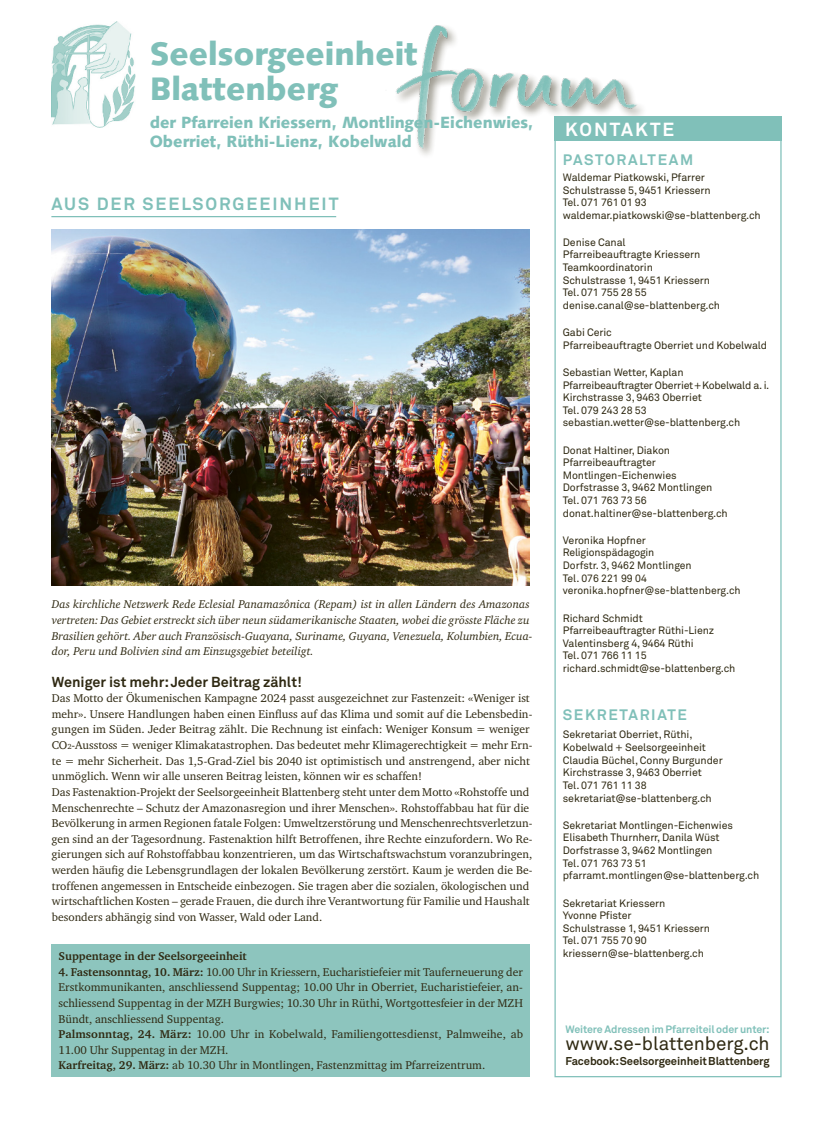
<style>
.page{position:relative;width:833px;height:1134px;background:#fff}
.page>*{position:absolute;margin:0;border:0;box-sizing:border-box;transform-origin:0 0}
.t1{font:900 32.5px/35px "Syntax LT Pro";color:#80c0b9}
.t2{font:18.88px "Akkurat Std";color:#2f2912}
.t3{font:700 18.75px "Akkurat Std";letter-spacing:.11em;color:#fff}
.t4{font:700 17.5px "Akkurat Std";letter-spacing:.11em;color:#80c0b9}
.t5{font:900 16.25px/18.8px "Syntax LT Pro";color:#80c0b9}
.t6{font:700 15px "Akkurat Std";letter-spacing:.11em;color:#80c0b9}
.t7{font:700 14.38px "Akkurat Std";color:#2f2912}
.t8{font:11.5px/15.6px "Charter ITC";color:#2f2912}
.t9{font:italic 11.5px/15.6px "Charter ITC";color:#2f2912}
.t10{font:700 11.5px "Charter ITC";color:#2f2912}
.t11{font:700 11.25px "Akkurat Std";letter-spacing:-.01em;color:#2f2912}
.t12{font:10.62px/12.6px "Akkurat Std";letter-spacing:-.01em;color:#2f2912}
.t13{font:700 10.62px "Akkurat Std";letter-spacing:-.01em;color:#80c0b9}
.s1{font-size:7.5px}
.s2{font-weight:700}
</style>
<div class="page">
<img style="left:395px;top:25px;width:248px;height:130px">
<img style="left:51px;top:21px;width:85px;height:106px">
<div style="left:555px;top:117px;width:226px;height:960px;background:#fff"></div>
<div style="left:554px;top:116px;width:227px;height:24px;background:#80c0b9"></div>
<hr style="left:51px;top:216px;width:285px;height:1px;background:#80c0b9">
<div style="left:51px;top:944px;width:479px;height:133px;background:#8dc5be"></div>
<img style="left:51px;top:230px;width:479px;height:355px">
<h1 class="t1" style="left:150px;top:36px;width:269px">Seelsorgeeinheit<br>Blattenberg</h1>
<h3 class="t5" style="left:150px;top:113px;width:385px">der Pfarreien Kriessern, Montlingen-Eichenwies,<br>Oberriet, Rüthi-Lienz, Kobelwald</h3>
<h3 class="t4" style="left:51px;top:193px;width:289px">AUS DER SEELSORGEEINHEIT</h3>
<p class="t9" style="left:52px;top:597px;width:481px">Das kirchliche Netzwerk Rede Eclesial Panamazônica (Repam) ist in allen Ländern des Amazonas vertreten: Das Gebiet erstreckt sich über neun südamerikanische Staaten, wobei die grösste Fläche zu Brasilien gehört. Aber auch Französisch-Guayana, Suriname, Guyana, Venezuela, Kolumbien, Ecua&shy;dor, Peru und Bolivien sind am Einzugsgebiet beteiligt.</p>
<p class="t7" style="left:52px;top:673px;width:251px">Weniger ist mehr: Jeder Beitrag zählt!</p>
<p class="t8" style="left:52px;top:690px;width:482px">Das Motto der Ökumenischen Kampagne 2024 passt ausgezeichnet zur Fastenzeit: «Weniger ist mehr». Unsere Handlungen haben einen Einfluss auf das Klima und somit auf die Lebensbedin&shy;gungen im Süden. Jeder Beitrag zählt. Die Rechnung ist einfach: Weniger Konsum = weniger CO<span class="s1">2</span>-Ausstoss = weniger Klimakatastrophen. Das bedeutet mehr Klimagerechtigkeit = mehr Ern&shy;te = mehr Sicherheit. Das 1,5-Grad-Ziel bis 2040 ist optimistisch und anstrengend, aber nicht unmöglich. Wenn wir alle unseren Beitrag leisten, können wir es schaffen!<br>Das Fastenaktion-Projekt der Seelsorgeeinheit Blattenberg steht unter dem Motto «Rohstoffe und Menschenrechte – Schutz der Amazonasregion und ihrer Menschen». Rohstoffabbau hat für die Bevölkerung in armen Regionen fatale Folgen: Umweltzerstörung und Menschenrechtsverletzun&shy;gen sind an der Tagesordnung. Fastenaktion hilft Betroffenen, ihre Rechte einzufordern. Wo Re&shy;gierungen sich auf Rohstoffabbau konzentrieren, um das Wirtschaftswachstum voranzubringen, werden häufig die Lebensgrundlagen der lokalen Bevölkerung zerstört. Kaum je werden die Be&shy;troffenen angemessen in Entscheide einbezogen. Sie tragen aber die sozialen, ökologischen und wirtschaftlichen Kosten – gerade Frauen, die durch ihre Verantwortung für Familie und Haushalt besonders abhängig sind von Wasser, Wald oder Land.</p>
<p class="t10" style="left:58px;top:949px;width:190px">Suppentage in der Seelsorgeeinheit</p>
<p class="t8" style="left:58px;top:964px;width:466px"><span class="s2">4. Fastensonntag, 10. März:</span> 10.00 Uhr in Kriessern, Eucharistiefeier mit Tauferneuerung der Erstkommunikanten, anschliessend Suppentag; 10.00 Uhr in Oberriet, Eucharistiefeier, an&shy;schliessend Suppentag in der MZH Burgwies; 10.30 Uhr in Rüthi, Wortgottesfeier in der MZH Bündt, anschliessend Suppentag.<br><span class="s2">Palmsonntag, 24. März:</span> 10.00 Uhr in Kobelwald, Familiengottesdienst, Palmweihe, ab 11.00 Uhr Suppentag in der MZH.<br><span class="s2">Karfreitag, 29. März:</span> ab 10.30 Uhr in Montlingen, Fastenzmittag im Pfarreizentrum.</p>
<h3 class="t3" style="left:565px;top:118px;width:111px">KONTAKTE</h3>
<h3 class="t6" style="left:563px;top:150px;width:132px">PASTORALTEAM</h3>
<p class="t12" style="left:563px;top:171px;width:199px">Waldemar Piatkowski, Pfarrer<br>Schulstrasse 5, 9451 Kriessern<br>Tel. 071 761 01 93 waldemar.piatkowski@se-blattenberg.ch</p>
<p class="t12" style="left:563px;top:236px;width:159px">Denise Canal<br>Pfarreibeauftragte Kriessern<br>Teamkoordinatorin<br>Schulstrasse 1, 9451 Kriessern<br>Tel. 071 755 28 55 denise.canal@se-blattenberg.ch</p>
<p class="t12" style="left:563px;top:326px;width:206px">Gabi Ceric<br>Pfarreibeauftragte Oberriet und Kobelwald</p>
<p class="t12" style="left:563px;top:366px;width:208px">Sebastian Wetter, Kaplan<br>Pfarreibeauftragter Oberriet+Kobelwald a. i.<br>Kirchstrasse 3, 9463 Oberriet<br>Tel. 079 243 28 53 sebastian.wetter@se-blattenberg.ch</p>
<p class="t12" style="left:563px;top:444px;width:166px">Donat Haltiner, Diakon<br>Pfarreibeauftragter<br>Montlingen-Eichenwies<br>Dorfstrasse 3, 9462 Montlingen<br>Tel. 071 763 73 56 donat.haltiner@se-blattenberg.ch</p>
<p class="t12" style="left:563px;top:534px;width:179px">Veronika Hopfner<br>Religionspädagogin<br>Dorfstr. 3, 9462 Montlingen<br>Tel. 076 221 99 04 veronika.hopfner@se-blattenberg.ch</p>
<p class="t12" style="left:563px;top:612px;width:174px">Richard Schmidt<br>Pfarreibeauftragter Rüthi-Lienz<br>Valentinsberg 4, 9464 Rüthi<br>Tel. 071 766 11 15 richard.schmidt@se-blattenberg.ch</p>
<h3 class="t6" style="left:563px;top:706px;width:126px">SEKRETARIATE</h3>
<p class="t12" style="left:563px;top:729px;width:161px">Sekretariat Oberriet, Rüthi,<br>Kobelwald + Seelsorgeeinheit<br>Claudia Büchel, Conny Burgunder<br>Kirchstrasse 3, 9463 Oberriet<br>Tel. 071 761 11 38 sekretariat@se-blattenberg.ch</p>
<p class="t12" style="left:563px;top:819px;width:198px">Sekretariat Montlingen-Eichenwies<br>Elisabeth Thurnherr, Danila Wüst<br>Dorfstrasse 3, 9462 Montlingen<br>Tel. 071 763 73 51 pfarramt.montlingen@se-blattenberg.ch</p>
<p class="t12" style="left:563px;top:897px;width:149px">Sekretariat Kriessern<br>Yvonne Pfister<br>Schulstrasse 1, 9451 Kriessern<br>Tel. 071 755 70 90 kriessern@se-blattenberg.ch</p>
<p class="t13" style="left:565px;top:1022px;width:206px">Weitere Adressen im Pfarreiteil oder unter:</p>
<h2 class="t2" style="left:565px;top:1033px;width:206px">www.se-blattenberg.ch</h2>
<p class="t11" style="left:565px;top:1054px;width:206px">Facebook: Seelsorgeeinheit Blattenberg</p>
</div>
